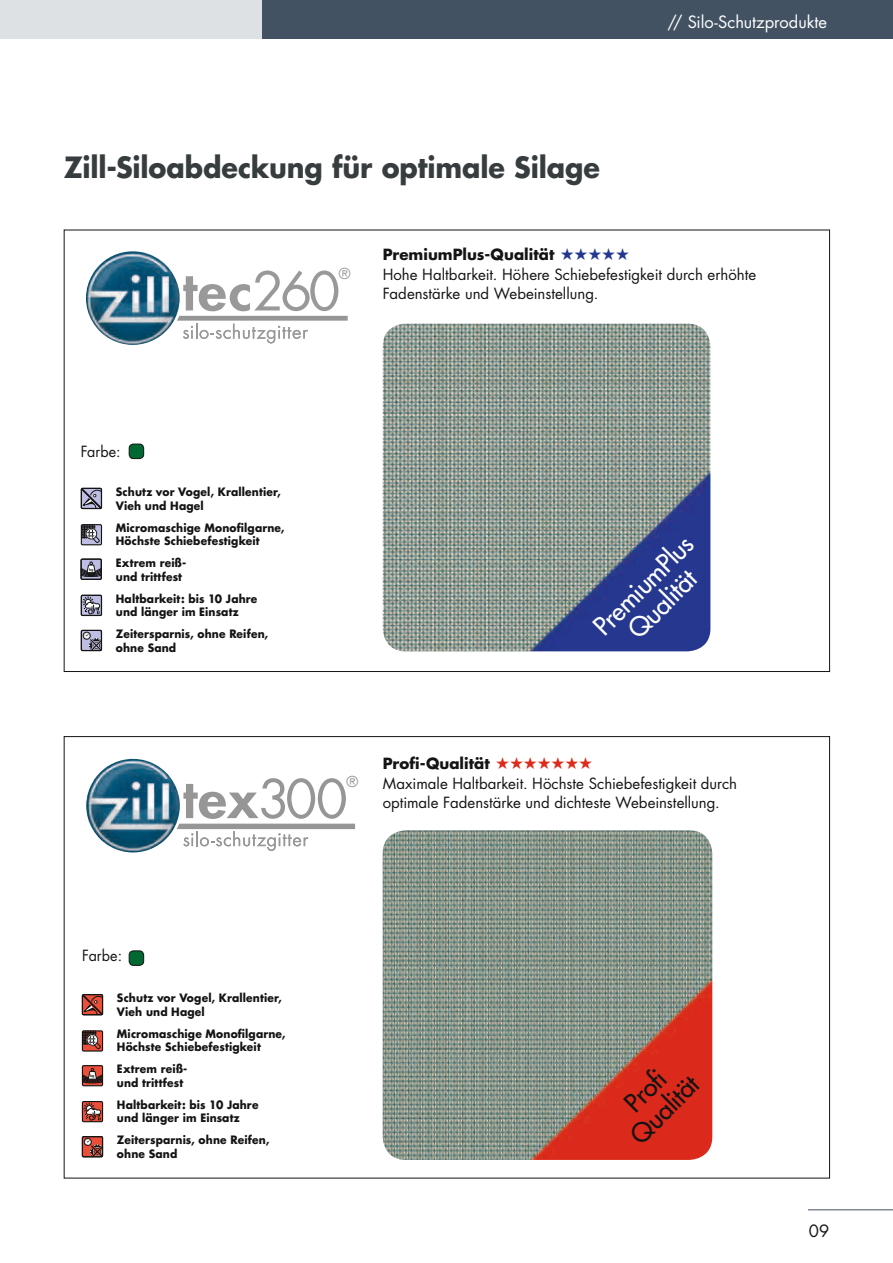
<style>
.page{position:relative;width:893px;height:1263px;background:#fff}
.page>*{position:absolute;margin:0;border:0;box-sizing:border-box;transform-origin:0 0}
.t1{font:800 52.05px "Futura LT";color:#999}
.t2{font:800 52.05px "Futura";color:#969696}
.t3{font:700 28.5px "Futura CE";letter-spacing:-.005em;color:#373d3f;scale:.95 1}
.t4{font:25.5px/27px "Futura";color:#fff;text-align:center}
.t5{font:25.5px/27px "Futura";color:#131413;text-align:center}
.t6{font:16.5px "Futura CE";letter-spacing:-.005em;color:#fff}
.t7{font:16.5px "Futura CE";color:#131413}
.t8{font:15px/19.5px "Futura CE";color:#131413}
.t9{font:15px "Futura CE";color:#131413;scale:.95 1}
.t10{font:14.7px "Futura LT";color:#999}
.t11{font:14.7px "Futura";color:#969696}
.t12{font:700 11.25px/13.5px "Futura CE";letter-spacing:.015em;color:#131413;scale:.95 1}
.t13{font:700 3.9px "Helvetica Neue";color:#131413;scale:.95 1}
.s1{font-weight:400}
.s2{font-weight:700}
.s3{font-family:"Xmas LH Pi One";color:#243790}
.s4{font-family:"Xmas LH Pi One";color:#dc2a1b}
</style>
<div class="page">
<hr style="left:808px;top:1209px;width:85px;height:1px;background:#425262">
<div style="left:0;top:0;width:893px;height:38px;background:#425262"></div>
<div style="left:0;top:0;width:261px;height:38px;background:#dee1e3"></div>
<svg style="left:81px;top:995px;width:23px;height:21px"></svg>
<div style="left:82px;top:994px;width:21px;height:21px;border:1px solid #131413"></div>
<div style="left:82px;top:1030px;width:21px;height:21px;border:1px solid #131413"></div>
<svg style="left:83px;top:1031px;width:18px;height:20px"></svg>
<div style="left:87px;top:1034px;width:11px;height:12px;border:1px solid #131413;border-radius:50%"></div>
<svg style="left:82px;top:1065px;width:21px;height:21px"></svg>
<div style="left:82px;top:1065px;width:21px;height:21px;border:1px solid #131413"></div>
<svg style="left:82px;top:1068px;width:21px;height:15px"></svg>
<div style="left:82px;top:1101px;width:21px;height:21px;border:1px solid #131413"></div>
<svg style="left:84px;top:1102px;width:18px;height:20px"></svg>
<svg style="left:82px;top:1137px;width:21px;height:20px"></svg>
<div style="left:84px;top:1138px;width:8px;height:8px;border:1px solid #131413;border-radius:50%"></div>
<svg style="left:85px;top:1139px;width:19px;height:19px"></svg>
<div style="left:82px;top:1136px;width:21px;height:21px;border:1px solid #131413"></div>
<div style="left:129px;top:951px;width:15px;height:14px;background:#006831;border-radius:4px"></div>
<div style="left:129px;top:951px;width:15px;height:14px;border:1px solid #131413;border-radius:4px"></div>
<div style="left:129px;top:444px;width:15px;height:15px;background:#006831;border-radius:4px"></div>
<div style="left:129px;top:444px;width:15px;height:15px;border:1px solid #131413;border-radius:4px"></div>
<img style="left:383px;top:830px;width:329px;height:330px;border-radius:23px">
<svg style="left:180px;top:316px;width:168px;height:27px"></svg>
<img style="left:86px;top:251px;width:94px;height:94px">
<svg style="left:180px;top:824px;width:175px;height:27px"></svg>
<img style="left:86px;top:759px;width:94px;height:93px">
<img style="left:383px;top:324px;width:327px;height:327px;border-radius:23px">
<svg style="left:80px;top:487px;width:23px;height:23px"></svg>
<div style="left:81px;top:488px;width:21px;height:21px;border:1px solid #131413"></div>
<div style="left:81px;top:524px;width:21px;height:21px;border:1px solid #131413"></div>
<svg style="left:81px;top:525px;width:19px;height:20px"></svg>
<div style="left:85px;top:528px;width:12px;height:11px;border:1px solid #131413;border-radius:50%"></div>
<div style="left:81px;top:595px;width:21px;height:21px;border:1px solid #131413"></div>
<svg style="left:82px;top:596px;width:19px;height:20px"></svg>
<svg style="left:81px;top:630px;width:20px;height:20px"></svg>
<div style="left:83px;top:632px;width:8px;height:8px;border:1px solid #131413;border-radius:50%"></div>
<svg style="left:84px;top:633px;width:19px;height:19px"></svg>
<div style="left:81px;top:630px;width:21px;height:21px;border:1px solid #131413"></div>
<div style="left:81px;top:559px;width:20px;height:20px;background:#bebde4"></div>
<div style="left:81px;top:558px;width:21px;height:22px;border:1px solid #131413"></div>
<svg style="left:80px;top:561px;width:22px;height:16px"></svg>
<h2 class="t3" style="left:64px;top:151px;width:566px">Zill-Siloabdeckung für optimale Silage</h2>
<h3 class="t6" style="left:667px;top:12px;width:161px">// Silo-Schutzprodukte</h3>
<h1 class="t1" style="left:182px;top:256px;width:160px">tec<span class="s1">260</span></h1>
<h3 class="t10" style="left:339px;top:264px;width:13px">®</h3>
<h3 class="t8" style="left:383px;top:245px;width:375px"><span class="s2">PremiumPlus-Qualität</span> <span class="s3">-----<br></span>Hohe Haltbarkeit. Höhere Schiebefestigkeit durch erhöhte<br>Fadenstärke und Webeinstellung.</h3>
<h3 class="t9" style="left:81px;top:443px;width:43px">Farbe:</h3>
<p class="t12" style="left:116px;top:485px;width:175px">Schutz vor Vogel, Krallentier,<br>Vieh und Hagel</p>
<p class="t12" style="left:116px;top:521px;width:179px">Micromaschige Monofilgarne,<br>Höchste Schiebefestigkeit</p>
<p class="t12" style="left:116px;top:556px;width:76px">Extrem reiß&shy;und trittfest</p>
<p class="t12" style="left:116px;top:592px;width:151px">Haltbarkeit: bis 10 Jahre und länger im Einsatz</p>
<p class="t12" style="left:116px;top:627px;width:162px">Zeitersparnis, ohne Reifen, ohne Sand</p>
<h3 class="t4" style="left:590px;top:622px;width:130px;rotate:-45deg">PremiumPlus<br>Qualität</h3>
<h1 class="t2" style="left:182px;top:774px;width:167px">tex<span class="s1">300</span></h1>
<h3 class="t11" style="left:346px;top:774px;width:13px">®</h3>
<h3 class="t8" style="left:383px;top:754px;width:356px"><span class="s2">Profi-Qualität</span> <span class="s4">-------<br></span>Maximale Haltbarkeit. Höchste Schiebefestigkeit durch optimale Fadenstärke und dichteste Webeinstellung.</h3>
<h3 class="t9" style="left:82px;top:947px;width:43px">Farbe:</h3>
<p class="t13" style="left:90px;top:1075px;width:6px">kg</p>
<p class="t12" style="left:117px;top:991px;width:175px">Schutz vor Vogel, Krallentier,<br>Vieh und Hagel</p>
<p class="t12" style="left:117px;top:1027px;width:179px">Micromaschige Monofilgarne,<br>Höchste Schiebefestigkeit</p>
<p class="t12" style="left:117px;top:1062px;width:76px">Extrem reiß&shy;und trittfest</p>
<p class="t12" style="left:117px;top:1098px;width:151px">Haltbarkeit: bis 10 Jahre und länger im Einsatz</p>
<p class="t12" style="left:117px;top:1133px;width:162px">Zeitersparnis, ohne Reifen, ohne Sand</p>
<h3 class="t5" style="left:607px;top:1112px;width:86px;rotate:-45deg">Profi<br>Qualität</h3>
<h3 class="t7" style="left:809px;top:1221px;width:22px">09</h3>
</div>
